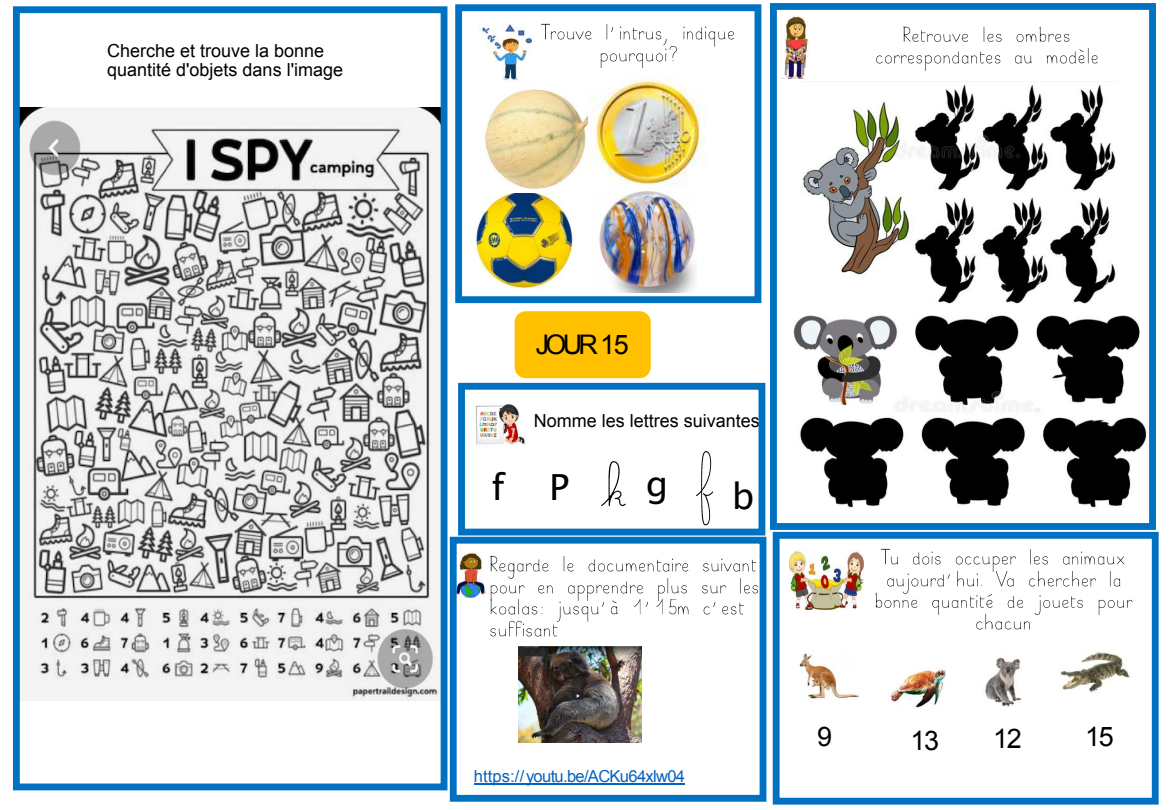
<style>
.page{position:relative;width:1170px;height:810px;background:#fff}
.page>*{position:absolute;margin:0;border:0;box-sizing:border-box;transform-origin:0 0}
.t1{font:36px "Lucida Grande";color:#000}
.t2{font:27px "Arial";letter-spacing:-.05em;color:#000}
.t3{font:18px/18.6px "Arial";color:#000}
.t4{font:16.5px "Arial";letter-spacing:-.04em;color:#0563c1}
</style>
<div class="page">
<img style="left:447px;top:552px;width:40px;height:46px">
<div style="left:450px;top:537px;width:316px;height:265px;border:7px solid #0070c0"></div>
<div style="left:773px;top:532px;width:386px;height:273px;border:7px solid #0070c0"></div>
<img style="left:476px;top:404px;width:50px;height:43px">
<div style="left:770px;top:3px;width:386px;height:527px;border:7px solid #0070c0"></div>
<img style="left:781px;top:16px;width:28px;height:63px">
<div style="left:458px;top:383px;width:307px;height:153px;border:7px solid #0070c0"></div>
<img style="left:789px;top:550px;width:75px;height:60px">
<div style="left:455px;top:4px;width:306px;height:299px;border:7px solid #0070c0"></div>
<div style="left:515px;top:311px;width:136px;height:67px;background:#ffc000;border-radius:11px"></div>
<img style="left:21px;top:108px;width:418px;height:592px">
<img style="left:601px;top:461px;width:43px;height:75px">
<img style="left:696px;top:451px;width:18px;height:75px">
<img style="left:541px;top:15px;width:215px;height:39px">
<img style="left:600px;top:37px;width:88px;height:31px">
<img style="left:882px;top:548px;width:242px;height:17px">
<img style="left:886px;top:562px;width:239px;height:22px">
<img style="left:875px;top:584px;width:279px;height:39px">
<img style="left:976px;top:606px;width:64px;height:24px">
<img style="left:903px;top:26px;width:167px;height:14px">
<img style="left:876px;top:40px;width:222px;height:31px">
<img style="left:802px;top:84px;width:314px;height:220px">
<img style="left:793px;top:315px;width:354px;height:193px">
<img style="left:475px;top:193px;width:100px;height:96px">
<img style="left:485px;top:81px;width:104px;height:108px">
<img style="left:599px;top:191px;width:97px;height:101px">
<img style="left:591px;top:79px;width:114px;height:107px">
<img style="left:985px;top:657px;width:37px;height:50px">
<img style="left:1060px;top:652px;width:70px;height:41px">
<img style="left:799px;top:653px;width:61px;height:46px">
<img style="left:888px;top:669px;width:59px;height:39px">
<img style="left:490px;top:548px;width:287px;height:21px">
<img style="left:490px;top:569px;width:290px;height:39px">
<img style="left:490px;top:591px;width:48px;height:22px">
<img style="left:538px;top:591px;width:14px;height:17px">
<img style="left:557px;top:591px;width:209px;height:39px">
<img style="left:490px;top:613px;width:75px;height:34px">
<hr style="left:474px;top:783px;width:210px;height:1px;background:#0563c1">
<img style="left:518px;top:647px;width:124px;height:96px">
<img style="left:479px;top:24px;width:52px;height:57px">
<div style="left:13px;top:6px;width:434px;height:784px;border:7px solid #0070c0"></div>
<p class="t3" style="left:107px;top:43px;width:238px">Cherche et trouve la bonne quantité d'objets dans l'image</p>
<h2 class="t2" style="left:536px;top:334px;width:95px">JOUR 15</h2>
<p class="t3" style="left:534px;top:413px;width:228px">Nomme les lettres suivantes</p>
<h1 class="t1" style="left:491px;top:472px;width:79px">f P</h1>
<h1 class="t1" style="left:646px;top:468px;width:24px">g</h1>
<h1 class="t1" style="left:732px;top:480px;width:24px">b</h1>
<p class="t4" style="left:474px;top:770px;width:213px">https://youtu.be/ACKu64xlw04</p>
<h2 class="t2" style="left:817px;top:727px;width:17px">9</h2>
<h2 class="t2" style="left:911px;top:730px;width:30px">13</h2>
<h2 class="t2" style="left:993px;top:729px;width:30px">12</h2>
<h2 class="t2" style="left:1085px;top:726px;width:30px">15</h2>
</div>
